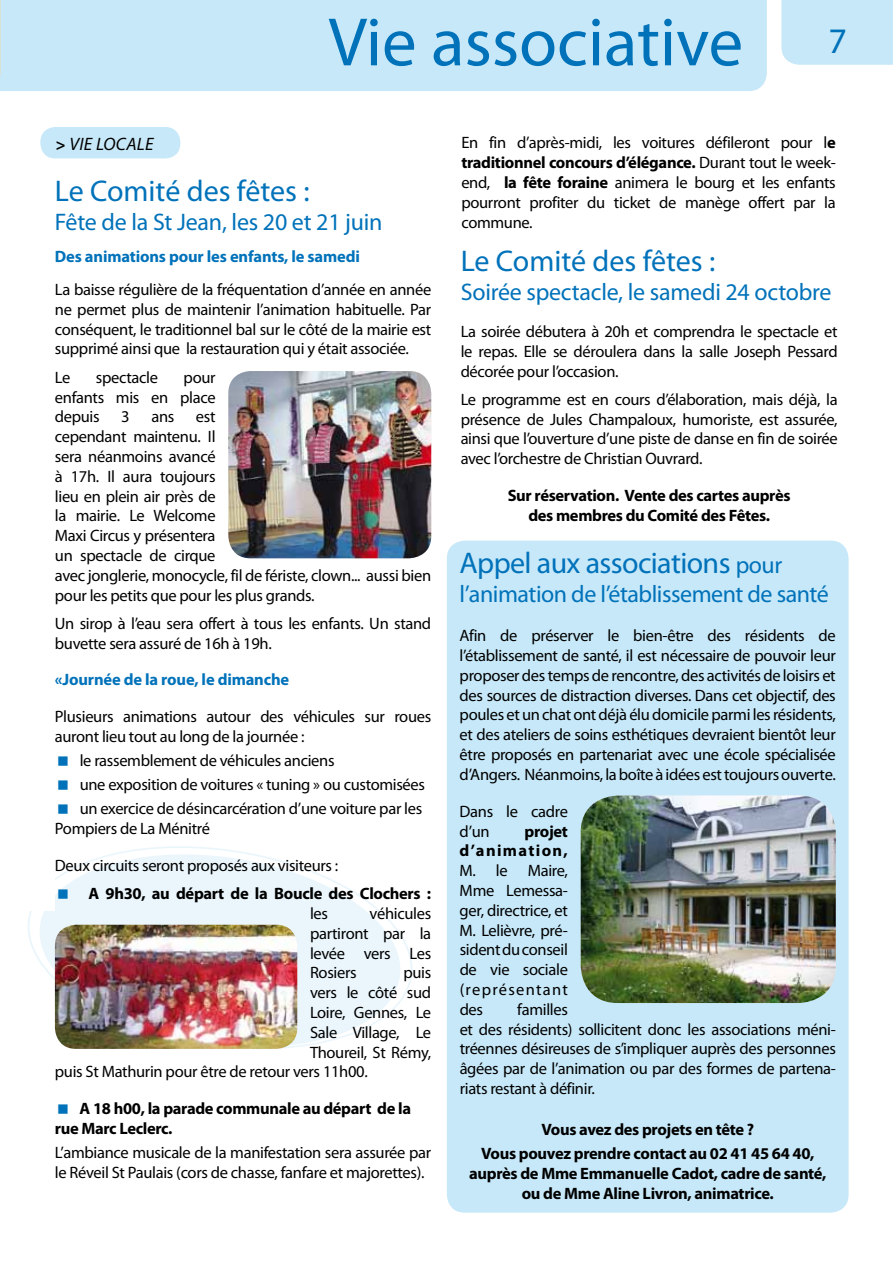
<style>
.page{position:relative;width:893px;height:1263px;background:#fff}
.page>*{position:absolute;margin:0;border:0;box-sizing:border-box;transform-origin:0 0}
.t1{font:69px "Myriad Pro";color:#0072ba}
.t2{font:30px "Myriad Pro";letter-spacing:-.01em;color:#0072ba}
.t3{font:24px "Myriad Pro";letter-spacing:-.01em;color:#0072ba}
.t4{font:italic 18px "Myriad Pro";letter-spacing:.025em;color:#000}
.t5{font:16.5px/19.8px "Myriad Pro";letter-spacing:-.02em;color:#000;text-align:justify}
.t6{font:700 16.5px/19.8px "Myriad Pro";letter-spacing:-.02em;color:#000;text-align:center}
.t7{font:700 16.5px "Myriad Pro";letter-spacing:-.01em;color:#0072ba}
.t8{font:700 16.5px/19.8px "Myriad Pro";letter-spacing:.08em;color:#000;text-align:right}
.s1{font-weight:700;font-style:normal;font-size:16.5px}
.s2{font-weight:700}
.s3{font-size:24px}
</style>
<div class="page">
<div style="left:447px;top:541px;width:402px;height:672px;background:#c7e8f8;border-radius:18px"></div>
<svg style="left:28px;top:846px;width:384px;height:201px;fill:#eaf6fc"></svg>
<div style="left:781px;top:0;width:112px;height:65px;background:#c7e8f8"></div>
<div style="left:1px;top:0;width:766px;height:91px;background:#c7e8f8"></div>
<div style="left:40px;top:127px;width:140px;height:31px;background:#c7e8f8;border-radius:15px"></div>
<img style="left:228px;top:371px;width:203px;height:187px">
<svg style="left:0;top:0;width:1px;height:91px"></svg>
<div style="left:0;top:599px;width:55px;height:311px;background:#fff"></div>
<img style="left:55px;top:925px;width:242px;height:124px">
<img style="left:581px;top:795px;width:255px;height:208px">
<svg style="left:59px;top:889px;width:9px;height:10px"></svg>
<h1 class="t1" style="left:328px;top:0;width:520px">Vie associative <sup>7</sup></h1>
<p class="t4" style="left:56px;top:133px;width:99px"><span class="s1">&gt;</span> VIE LOCALE</p>
<h2 class="t2" style="left:55px;top:173px;width:256px">Le Comité des fêtes :</h2>
<h3 class="t3" style="left:55px;top:207px;width:329px">Fête de la St Jean, les 20 et 21 juin</h3>
<p class="t7" style="left:55px;top:246px;width:306px">Des animations pour les enfants, le samedi</p>
<p class="t5" style="left:55px;top:279px;width:378px">La baisse régulière de la fréquentation d’année en année ne permet plus de maintenir l’animation habituelle. Par conséquent, le traditionnel bal sur le côté de la mairie est supprimé ainsi que la restauration qui y était associée.</p>
<p class="t5" style="left:55px;top:367px;width:17px">Le</p>
<p class="t5" style="left:96px;top:367px;width:64px">spectacle</p>
<p class="t5" style="left:55px;top:367px;width:162px;text-indent:129px">pour enfants mis en place depuis</p>
<p class="t5" style="left:121px;top:407px;width:10px">3</p>
<p class="t5" style="left:151px;top:407px;width:24px">ans</p>
<p class="t5" style="left:55px;top:407px;width:378px;text-align:left;text-indent:141px">est<br>cependant maintenu. Il<br>sera néanmoins avancé<br>à 17h. Il aura toujours<br>lieu en plein air près de<br>la mairie. Le Welcome<br>Maxi Circus y présentera<br>un spectacle de cirque<br>avec jonglerie, monocycle, fil de fériste, clown... aussi bien pour les petits que pour les plus grands.</p>
<p class="t5" style="left:55px;top:613px;width:378px">Un sirop à l’eau sera offert à tous les enfants. Un stand buvette sera assuré de 16h à 19h.</p>
<p class="t7" style="left:55px;top:669px;width:236px">«Journée de la roue, le dimanche</p>
<p class="t5" style="left:55px;top:707px;width:378px">Plusieurs animations autour des véhicules sur roues auront lieu tout au long de la journée :</p>
<p class="t5" style="left:80px;top:748px;width:347px;line-height:24px;text-align:left">le rassemblement de véhicules anciens<br>une exposition de voitures « tuning » ou customisées un exercice de désincarcération d’une voiture par les</p>
<p class="t5" style="left:55px;top:818px;width:157px">Pompiers de La Ménitré</p>
<p class="t5" style="left:55px;top:855px;width:285px">Deux circuits seront proposés aux visiteurs :</p>
<p class="t6" style="left:88px;top:883px;width:344px">A 9h30, au départ de la Boucle des Clochers :</p>
<p class="t5" style="left:310px;top:903px;width:20px">les</p>
<p class="t5" style="left:310px;top:903px;width:123px;text-indent:60px">véhicules partiront par la levée vers Les Rosiers</p>
<p class="t5" style="left:403px;top:963px;width:29px">puis</p>
<p class="t5" style="left:310px;top:982px;width:123px">vers le côté sud</p>
<p class="t5" style="left:310px;top:1002px;width:123px">Loire, Gennes, Le</p>
<p class="t5" style="left:310px;top:1022px;width:123px">Sale Village, Le</p>
<p class="t5" style="left:310px;top:1042px;width:123px">Thoureil, St Rémy,</p>
<p class="t5" style="left:55px;top:1062px;width:314px">puis St Mathurin pour être de retour vers 11h00.</p>
<p class="t6" style="left:55px;top:1098px;width:358px;text-align:left;text-indent:25px">A 18 h00, la parade communale au départ de la rue Marc Leclerc.</p>
<p class="t5" style="left:55px;top:1142px;width:378px">L’ambiance musicale de la manifestation sera assurée par le Réveil St Paulais (cors de chasse, fanfare et majorettes).</p>
<p class="t5" style="left:461px;top:133px;width:376px">En fin d’après-midi, les voitures défileront pour l<span class="s2">e traditionnel concours d’élégance.</span> Durant tout le week&shy;end, <span class="s2">la fête foraine</span> animera le bourg et les enfants pourront profiter du ticket de manège offert par la commune.</p>
<h2 class="t2" style="left:461px;top:243px;width:256px">Le Comité des fêtes :</h2>
<h3 class="t3" style="left:461px;top:277px;width:372px">Soirée spectacle, le samedi 24 octobre</h3>
<p class="t5" style="left:461px;top:321px;width:379px">La soirée débutera à 20h et comprendra le spectacle et le repas. Elle se déroulera dans la salle Joseph Pessard décorée pour l’occasion.</p>
<p class="t5" style="left:461px;top:389px;width:379px">Le programme est en cours d’élaboration, mais déjà, la présence de Jules Champaloux, humoriste, est assurée, ainsi que l’ouverture d’une piste de danse en fin de soirée avec l’orchestre de Christian Ouvrard.</p>
<p class="t6" style="left:508px;top:485px;width:284px">Sur réservation. Vente des cartes auprès des membres du Comité des Fêtes.</p>
<h2 class="t2" style="left:460px;top:544px;width:324px">Appel aux associations <span class="s3">pour</span></h2>
<h3 class="t3" style="left:460px;top:579px;width:371px">l’animation de l’établissement de santé</h3>
<p class="t5" style="left:460px;top:626px;width:378px">Afin de préserver le bien-être des résidents de l’établissement de santé, il est nécessaire de pouvoir leur proposer des temps de rencontre, des activités de loisirs et des sources de distraction diverses. Dans cet objectif, des poules et un chat ont déjà élu domicile parmi les résidents, et des ateliers de soins esthétiques devraient bientôt leur être proposés en partenariat avec une école spécialisée d’Angers. Néanmoins, la boîte à idées est toujours ouverte.</p>
<p class="t5" style="left:460px;top:801px;width:110px">Dans le cadre d’un</p>
<p class="t8" style="left:460px;top:820px;width:110px">projet d’animation,</p>
<p class="t5" style="left:460px;top:860px;width:110px">M. le Maire, Mme Lemessa&shy;ger, directrice, et M. Lelièvre, pré&shy;sident du conseil de vie sociale (représentant des</p>
<p class="t5" style="left:460px;top:999px;width:378px;text-align:left;text-indent:58px">familles<br>et des résidents) sollicitent donc les associations méni&shy;tréennes désireuses de s’impliquer auprès des personnes âgées par de l’animation ou par des formes de partena&shy;riats restant à définir.</p>
<p class="t6" style="left:481px;top:1117px;width:335px;line-height:24px">Vous avez des projets en tête ?<br>Vous pouvez prendre contact au 02 41 45 64 40,</p>
<p class="t6" style="left:469px;top:1163px;width:359px">auprès de Mme Emmanuelle Cadot, cadre de santé, ou de Mme Aline Livron, animatrice.</p>
</div>
